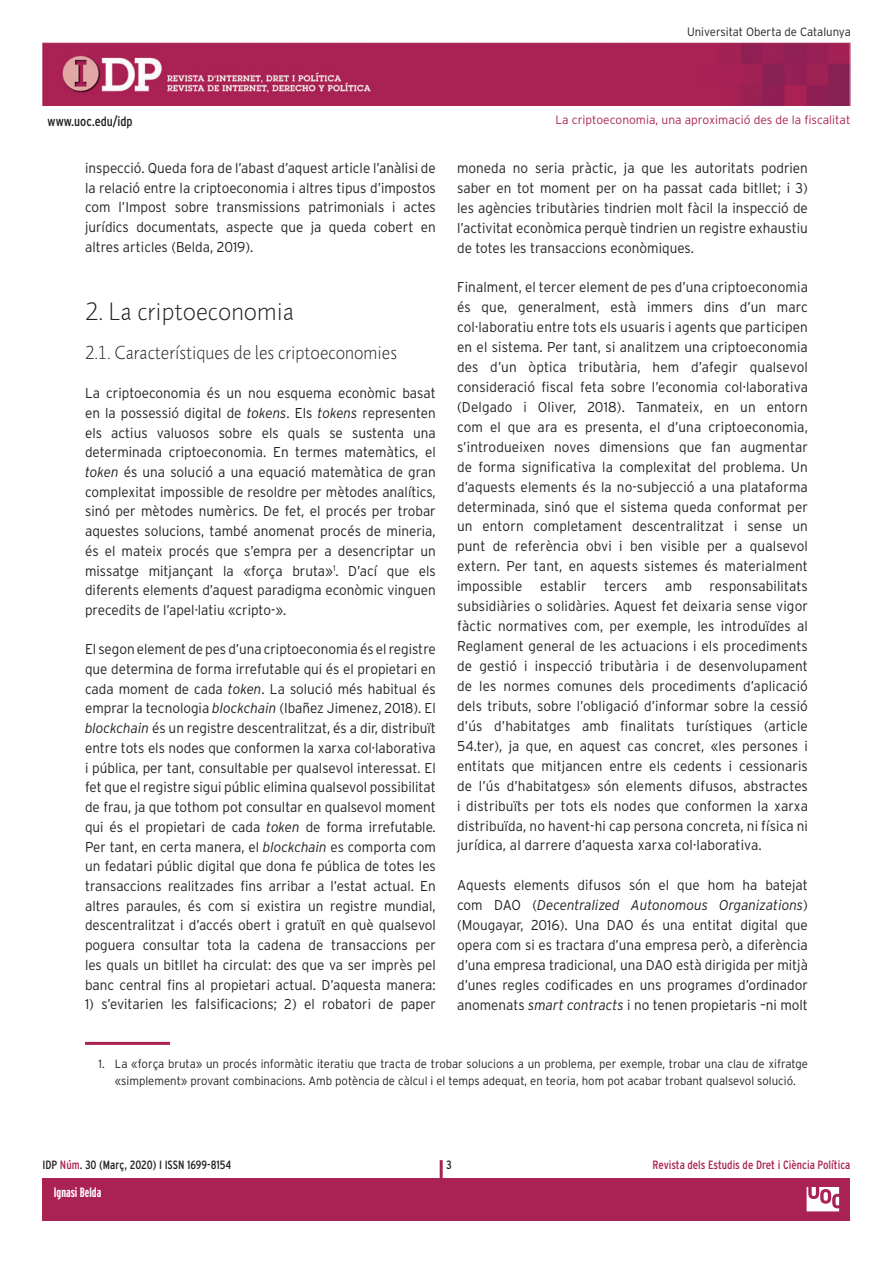
<style>
.page{position:relative;width:893px;height:1263px;background:#fff}
.page>*{position:absolute;margin:0;border:0;box-sizing:border-box;transform-origin:0 0}
.t1{font:300 24px "Pragma ND";color:#231f20}
.t2{font:300 18px "Pragma ND";color:#231f20;scale:.95 1}
.t3{font:300 14.25px/20px "Interstate";color:#231f20;text-align:justify;scale:.95 1}
.t4{font:condensed 13.5px "Interstate";color:#231f20}
.t5{font:700 extra-condensed 13.5px "Interstate";color:#fff}
.t6{font:300 12px/16.5px "Interstate";color:#231f20;text-align:center;scale:.95 1}
.t7{font:300 12px "Interstate";color:#aa2254}
.t8{font:condensed 12px "Interstate";color:#aa2254}
.t9{font:condensed 12px "Interstate";color:#231f20}
.t10{font:700 extra-condensed 12px "Interstate";color:#fff}
.s1{font-style:italic}
.s2{color:#aa2254}
</style>
<div class="page">
<div style="left:43px;top:1178px;width:807px;height:42px;background:#aa2254"></div>
<hr style="left:440px;top:1160px;width:3px;height:44px;background:#aa2254">
<img style="left:43px;top:43px;width:807px;height:63px">
<svg style="left:806px;top:1187px;width:34px;height:25px"></svg>
<hr style="left:85px;top:1042px;width:85px;height:3px;background:#aa2254">
<p class="t6" style="left:687px;top:23px;width:174px">Universitat Oberta de Catalunya</p>
<p class="t4" style="left:48px;top:113px;width:87px">www.uoc.edu/idp</p>
<p class="t3" style="left:85px;top:158px;width:371px">inspecció. Queda fora de l’abast d’aquest article l’anàlisi de la relació entre la criptoeconomia i altres tipus d’impostos com l’Impost sobre transmissions patrimonials i actes jurídics documentats, aspecte que ja queda cobert en altres articles (Belda, 2019).</p>
<h1 class="t1" style="left:85px;top:296px;width:211px">2. La criptoeconomia</h1>
<p class="t2" style="left:85px;top:341px;width:330px">2.1. Característiques de les criptoeconomies</p>
<p class="t3" style="left:85px;top:383px;width:371px">La criptoeconomia és un nou esquema econòmic basat en la possessió digital de <span class="s1">tokens</span>. Els <span class="s1">tokens</span> representen els actius valuosos sobre els quals se sustenta una determinada criptoeconomia. En termes matemàtics, el <span class="s1">token</span> és una solució a una equació matemàtica de gran complexitat impossible de resoldre per mètodes analítics, sinó per mètodes numèrics. De fet, el procés per trobar aquestes solucions, també anomenat procés de mineria, és el mateix procés que s’empra per a desencriptar un missatge mitjançant la «força bruta»<sup>1</sup>. D’ací que els diferents elements d’aquest paradigma econòmic vinguen precedits de l’apel·latiu «cripto-».</p>
<p class="t3" style="left:85px;top:639px;width:371px">El segon element de pes d’una criptoeconomia és el registre que determina de forma irrefutable qui és el propietari en cada moment de cada <span class="s1">token</span>. La solució més habitual és emprar la tecnologia <span class="s1">blockchain</span> (Ibañez Jimenez, 2018). El <span class="s1">blockchain</span> és un registre descentralitzat, és a dir, distribuït entre tots els nodes que conformen la xarxa col·laborativa i pública, per tant, consultable per qualsevol interessat. El fet que el registre sigui públic elimina qualsevol possibilitat de frau, ja que tothom pot consultar en qualsevol moment qui és el propietari de cada <span class="s1">token</span> de forma irrefutable.<br>Per tant, en certa manera, el <span class="s1">blockchain</span> es comporta com un fedatari públic digital que dona fe pública de totes les transaccions realitzades fins arribar a l’estat actual. En altres paraules, és com si existira un registre mundial, descentralitzat i d’accés obert i gratuït en què qualsevol poguera consultar tota la cadena de transaccions per les quals un bitllet ha circulat: des que va ser imprès pel banc central fins al propietari actual. D’aquesta manera:</p>
<p class="t3" style="left:85px;top:994px;width:371px">1) s’evitarien les falsificacions; 2) el robatori de paper</p>
<p class="t7" style="left:555px;top:113px;width:297px">La criptoeconomia, una aproximació des de la fiscalitat</p>
<p class="t3" style="left:457px;top:158px;width:371px">moneda no seria pràctic, ja que les autoritats podrien saber en tot moment per on ha passat cada bitllet; i 3) les agències tributàries tindrien molt fàcil la inspecció de l’activitat econòmica perquè tindrien un registre exhaustiu de totes les transaccions econòmiques.</p>
<p class="t3" style="left:457px;top:277px;width:371px">Finalment, el tercer element de pes d’una criptoeconomia és que, generalment, està immers dins d’un marc col·laboratiu entre tots els usuaris i agents que participen en el sistema. Per tant, si analitzem una criptoeconomia des d’un òptica tributària, hem d’afegir qualsevol consideració fiscal feta sobre l’economia col·laborativa (Delgado i Oliver, 2018). Tanmateix, en un entorn com el que ara es presenta, el d’una criptoeconomia, s’introdueixen noves dimensions que fan augmentar de forma significativa la complexitat del problema. Un d’aquests elements és la no-subjecció a una plataforma determinada, sinó que el sistema queda conformat per un entorn completament descentralitzat i sense un punt de referència obvi i ben visible per a qualsevol extern. Per tant, en aquests sistemes és materialment impossible establir tercers amb responsabilitats subsidiàries o solidàries. Aquest fet deixaria sense vigor fàctic normatives com, per exemple, les introduïdes al Reglament general de les actuacions i els procediments de gestió i inspecció tributària i de desenvolupament de les normes comunes dels procediments d’aplicació dels tributs, sobre l’obligació d’informar sobre la cessió d’ús d’habitatges amb finalitats turístiques (article 54.ter), ja que, en aquest cas concret, «les persones i entitats que mitjancen entre els cedents i cessionaris de l’ús d’habitatges» són elements difusos, abstractes i distribuïts per tots els nodes que conformen la xarxa distribuïda, no havent-hi cap persona concreta, ni física ni jurídica, al darrere d’aquesta xarxa col·laborativa.</p>
<p class="t3" style="left:457px;top:875px;width:371px">Aquests elements difusos són el que hom ha batejat com DAO (<span class="s1">Decentralized Autonomous Organizations</span>) (Mougayar, 2016). Una DAO és una entitat digital que opera com si es tractara d’una empresa però, a diferència d’una empresa tradicional, una DAO està dirigida per mitjà d’unes regles codificades en uns programes d’ordinador anomenats <span class="s1">smart contracts</span> i no tenen propietaris –ni molt</p>
<p class="t6" style="left:98px;top:1056px;width:748px">1. La «força bruta» un procés informàtic iteratiu que tracta de trobar solucions a un problema, per exemple, trobar una clau de xifratge «simplement» provant combinacions. Amb potència de càlcul i el temps adequat, en teoria, hom pot acabar trobant qualsevol solució.</p>
<p class="t9" style="left:43px;top:1158px;width:190px">IDP <span class="s2">Núm</span>. 30 (Març, 2020) I ISSN 1699-8154</p>
<p class="t9" style="left:446px;top:1158px;width:7px">3</p>
<p class="t8" style="left:653px;top:1158px;width:199px">Revista dels Estudis de Dret i Ciència Política</p>
<p class="t10" style="left:59px;top:1185px;width:31px">Eloi Puig</p>
<p class="t5" style="left:54px;top:1185px;width:49px">Ignasi Belda</p>
</div>
